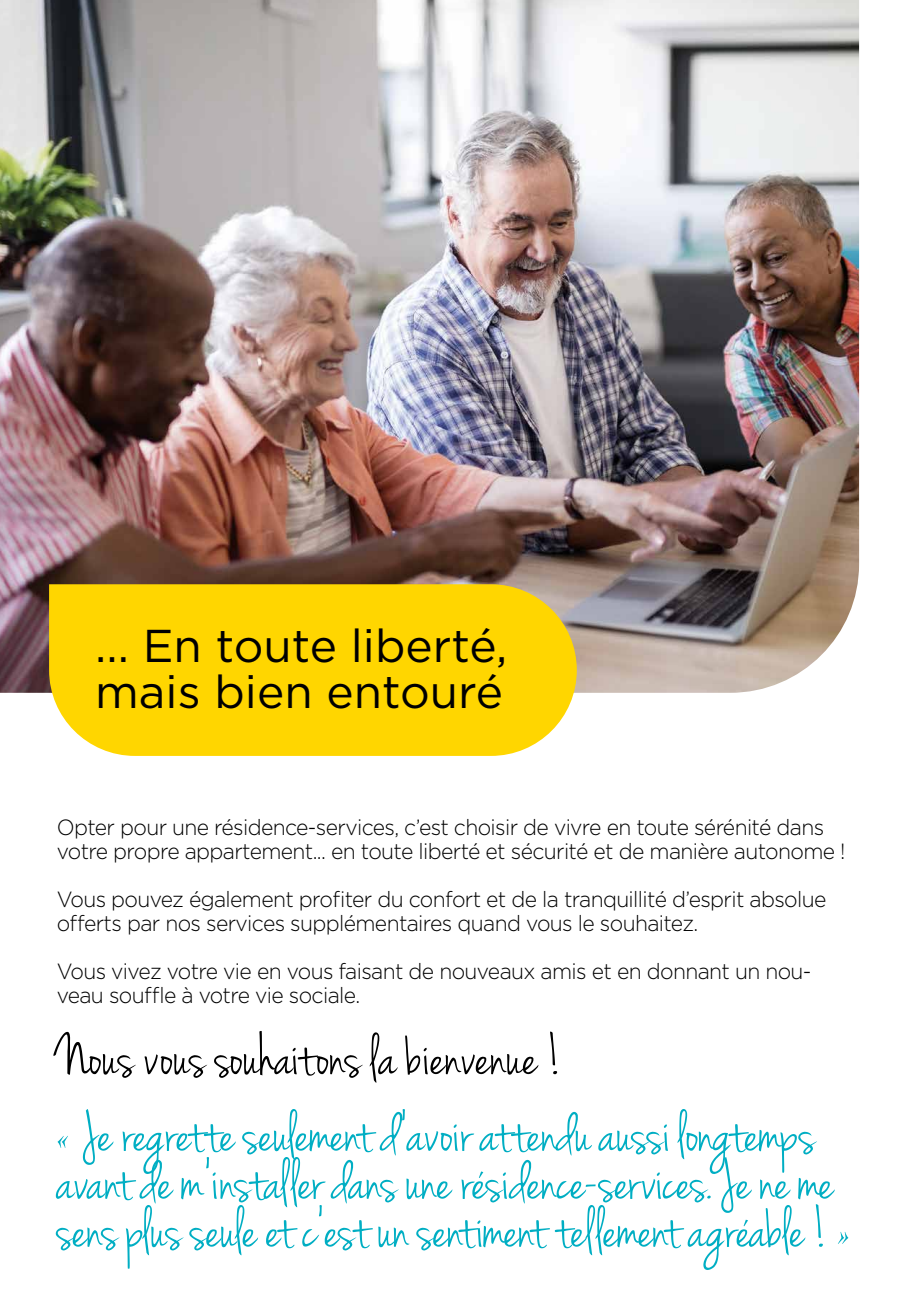
<style>
.page{position:relative;width:908px;height:1304px;background:#fff}
.page>*{position:absolute;margin:0;border:0;box-sizing:border-box;transform-origin:0 0}
.t1{font:60px/48px "Jenna Sue";letter-spacing:-.01em;color:#00aec3}
.t2{font:60px "Jenna Sue";color:#000}
.t3{font:46px/46px "Gotham";color:#000}
.t4{font:300 22px/24px "Gotham";letter-spacing:-.03em;color:#000;scale:.96 1}
.s1{font-family:"Savoye Let Plain"}
</style>
<div class="page">
<img style="left:0;top:0;width:858px;height:693px">
<div style="left:49px;top:584px;width:527px;height:172px;background:#ffd600"></div>
<h2 class="t3" style="left:95px;top:622px;width:413px">... En toute liberté, mais bien entouré</h2>
<p class="t4" style="left:57px;top:814px;width:822px">Opter pour une résidence-services, c’est choisir de vivre en toute sérénité dans votre propre appartement... en toute liberté et sécurité et de manière autonome !</p>
<p class="t4" style="left:57px;top:886px;width:802px">Vous pouvez également profiter du confort et de la tranquillité d’esprit absolue offerts par nos services supplémentaires quand vous le souhaitez.</p>
<p class="t4" style="left:57px;top:958px;width:787px">Vous vivez votre vie en vous faisant de nouveaux amis et en donnant un nou&shy;veau souffle à votre vie sociale.</p>
<h1 class="t2" style="left:57px;top:1022px;width:507px">Nous vous souhaitons la bienvenue !</h1>
<h1 class="t1" style="left:57px;top:1112px;width:797px"><span class="s1">«</span> Je regrette seulement d’avoir attendu aussi longtemps avant de m’installer dans une residence-services. Je ne me sens plus seule et c’est un sentiment tellement agreable ! <span class="s1">»</span></h1>
</div>
